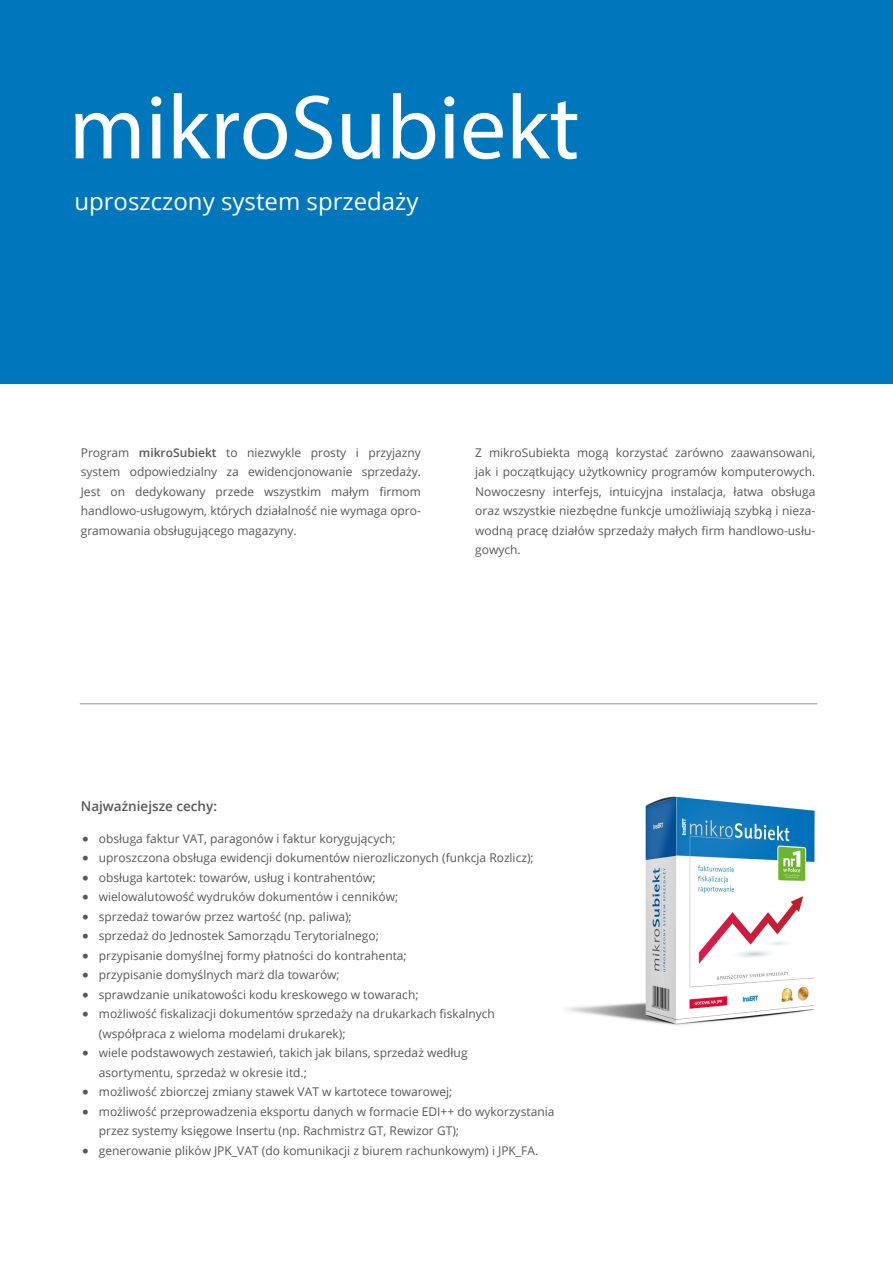
<style>
.page{position:relative;width:893px;height:1263px;background:#fff}
.page>*{position:absolute;margin:0;border:0;box-sizing:border-box;transform-origin:0 0}
.t1{font:91.8px "Myriad Pro";color:#fff}
.t2{font:24px "Open Sans";color:#fff}
.Bold{font:600 13.5px "Open Sans";color:#57585a}
.funkcje-punktory{font:12px/19.5px "Open Sans";color:#57585a}
.s1{font-weight:600}
.s2{font-family:"LFT Etica"}
</style>
<div class="page">
<div style="left:0;top:0;width:893px;height:384px;background:#0077bd"></div>
<hr style="left:80px;top:703px;width:737px;height:1px;background:#939598">
<img style="left:566px;top:796px;width:249px;height:230px">
<h1 class="t1" style="left:69px;top:71px;width:512px">mikroSubiekt</h1>
<p class="t2" style="left:74px;top:185px;width:346px">uproszczony system sprzedaży</p>
<p class="funkcje-punktory" style="left:81px;top:442px;width:342px;text-align:justify">Program <span class="s1">mikroSubiekt</span> to niezwykle prosty i przyjazny system odpowiedzialny za ewidencjonowanie sprzedaży.<br>Jest on dedykowany przede wszystkim małym firmom handlowo-usługowym, których działalność nie wymaga opro&shy;gramowania obsługującego magazyny.</p>
<p class="funkcje-punktory" style="left:475px;top:442px;width:342px;text-align:justify">Z mikroSubiekta mogą korzystać zarówno zaawansowani, jak i początkujący użytkownicy programów komputerowych.<br>Nowoczesny interfejs, intuicyjna instalacja, łatwa obsługa oraz wszystkie niezbędne funkcje umożliwiają szybką i nieza&shy;wodną pracę działów sprzedaży małych firm handlowo-usłu&shy;gowych.</p>
<p class="Bold" style="left:81px;top:797px;width:138px">Najważniejsze cechy:</p>
<p class="funkcje-punktory" style="left:82px;top:828px;width:315px"><span class="s2">○</span> obsługa faktur VAT, paragonów i faktur korygujących;</p>
<p class="funkcje-punktory" style="left:82px;top:848px;width:453px"><span class="s2">○</span> uproszczona obsługa ewidencji dokumentów nierozliczonych (funkcja Rozlicz);</p>
<p class="funkcje-punktory" style="left:82px;top:867px;width:295px"><span class="s2">○</span> obsługa kartotek: towarów, usług i kontrahentów;</p>
<p class="funkcje-punktory" style="left:82px;top:887px;width:318px"><span class="s2">○</span> wielowalutowość wydruków dokumentów i cenników;</p>
<p class="funkcje-punktory" style="left:82px;top:906px;width:271px"><span class="s2">○</span> sprzedaż towarów przez wartość (np. paliwa);</p>
<p class="funkcje-punktory" style="left:82px;top:926px;width:299px"><span class="s2">○</span> sprzedaż do Jednostek Samorządu Terytorialnego;</p>
<p class="funkcje-punktory" style="left:82px;top:945px;width:326px"><span class="s2">○</span> przypisanie domyślnej formy płatności do kontrahenta;</p>
<p class="funkcje-punktory" style="left:82px;top:965px;width:259px"><span class="s2">○</span> przypisanie domyślnych marż dla towarów;</p>
<p class="funkcje-punktory" style="left:82px;top:984px;width:338px"><span class="s2">○</span> sprawdzanie unikatowości kodu kreskowego w towarach;</p>
<p class="funkcje-punktory" style="left:99px;top:1004px;width:398px;text-indent:-17px"><span class="s2">○</span> możliwość fiskalizacji dokumentów sprzedaży na drukarkach fiskalnych (współpraca z wieloma modelami drukarek);</p>
<p class="funkcje-punktory" style="left:99px;top:1043px;width:370px;text-indent:-17px"><span class="s2">○</span> wiele podstawowych zestawień, takich jak bilans, sprzedaż według asortymentu, sprzedaż w okresie itd.;</p>
<p class="funkcje-punktory" style="left:82px;top:1082px;width:372px"><span class="s2">○</span> możliwość zbiorczej zmiany stawek VAT w kartotece towarowej;</p>
<p class="funkcje-punktory" style="left:99px;top:1101px;width:457px;text-indent:-17px"><span class="s2">○</span> możliwość przeprowadzenia eksportu danych w formacie EDI++ do wykorzystania przez systemy księgowe Insertu (np. Rachmistrz GT, Rewizor GT);</p>
<p class="funkcje-punktory" style="left:82px;top:1140px;width:458px"><span class="s2">○</span> generowanie plików JPK_VAT (do komunikacji z biurem rachunkowym) i JPK_FA.</p>
</div>
